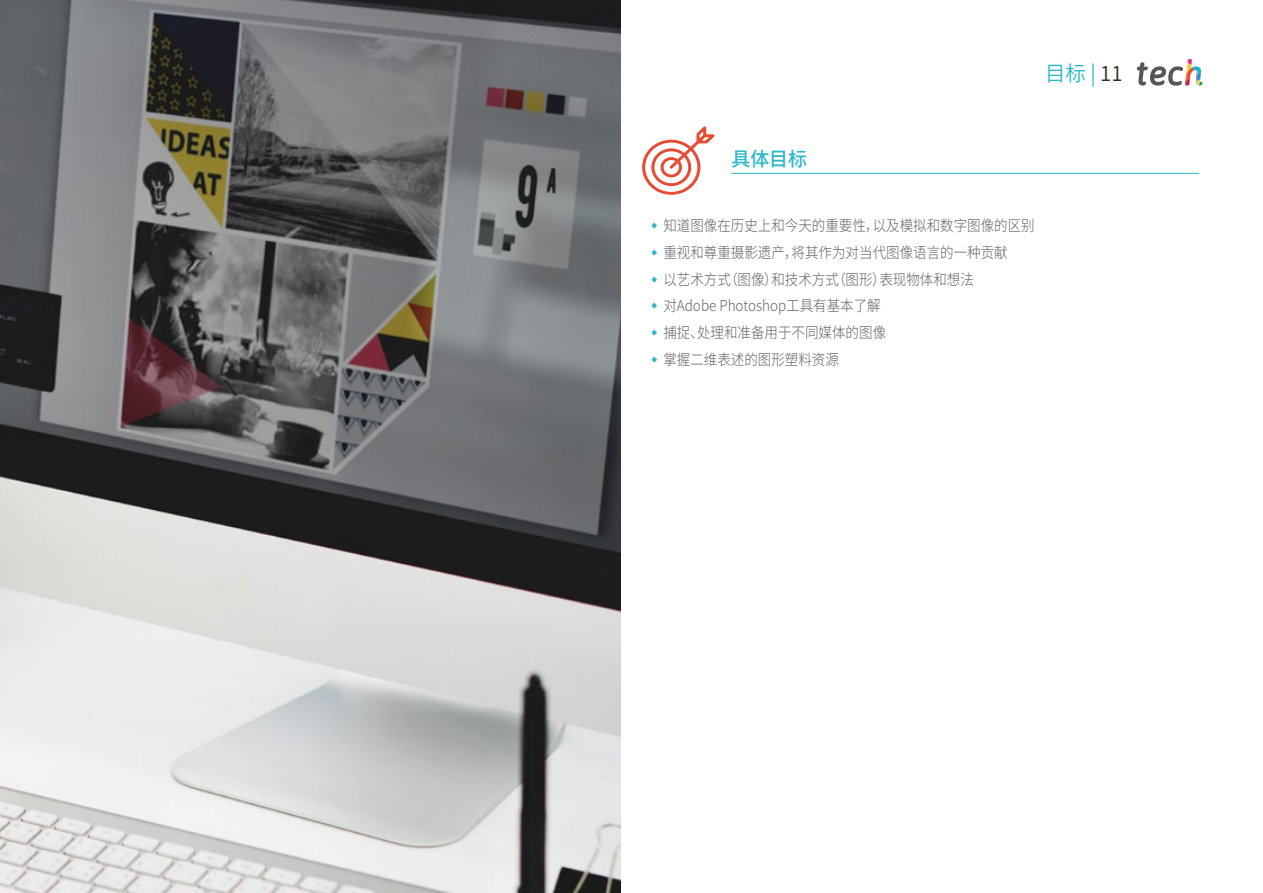
<style>
.page{position:relative;width:1263px;height:893px;background:#fff}
.page>*{position:absolute;margin:0;border:0;box-sizing:border-box;transform-origin:0 0}
.t1{font:21px "Source Han Sans CN";color:#2db8c5}
.t2{font:500 19.5px "Source Han Sans CN";color:#2db8c5}
.t3{font:300 15px/26.7px "Source Han Sans CN";color:#61646a;scale:.9 1}
.s1{color:#312e20}
</style>
<div class="page">
<hr style="left:731px;top:173px;width:468px;height:1px;background:#2db8c5">
<svg style="left:642px;top:126px;width:72px;height:69px"></svg>
<img style="left:0;top:0;width:621px;height:893px">
<svg style="left:1137px;top:59px;width:65px;height:27px"></svg>
<h1 class="t1" style="left:1045px;top:61px;width:79px">目标 | <span class="s1">11</span></h1>
<h2 class="t2" style="left:731px;top:147px;width:77px">具体目标</h2>
<p class="t3" style="left:663px;top:213px;width:414px">知道图像在历史上和今天的重要性，以及模拟和数字图像的区别重视和尊重摄影遗产，将其作为对当代图像语言的一种贡献<br>以艺术方式（图像）和技术方式（图形）表现物体和想法<br>对Adobe Photoshop工具有基本了解<br>捕捉、处理和准备用于不同媒体的图像<br>掌握二维表述的图形塑料资源</p>
</div>
